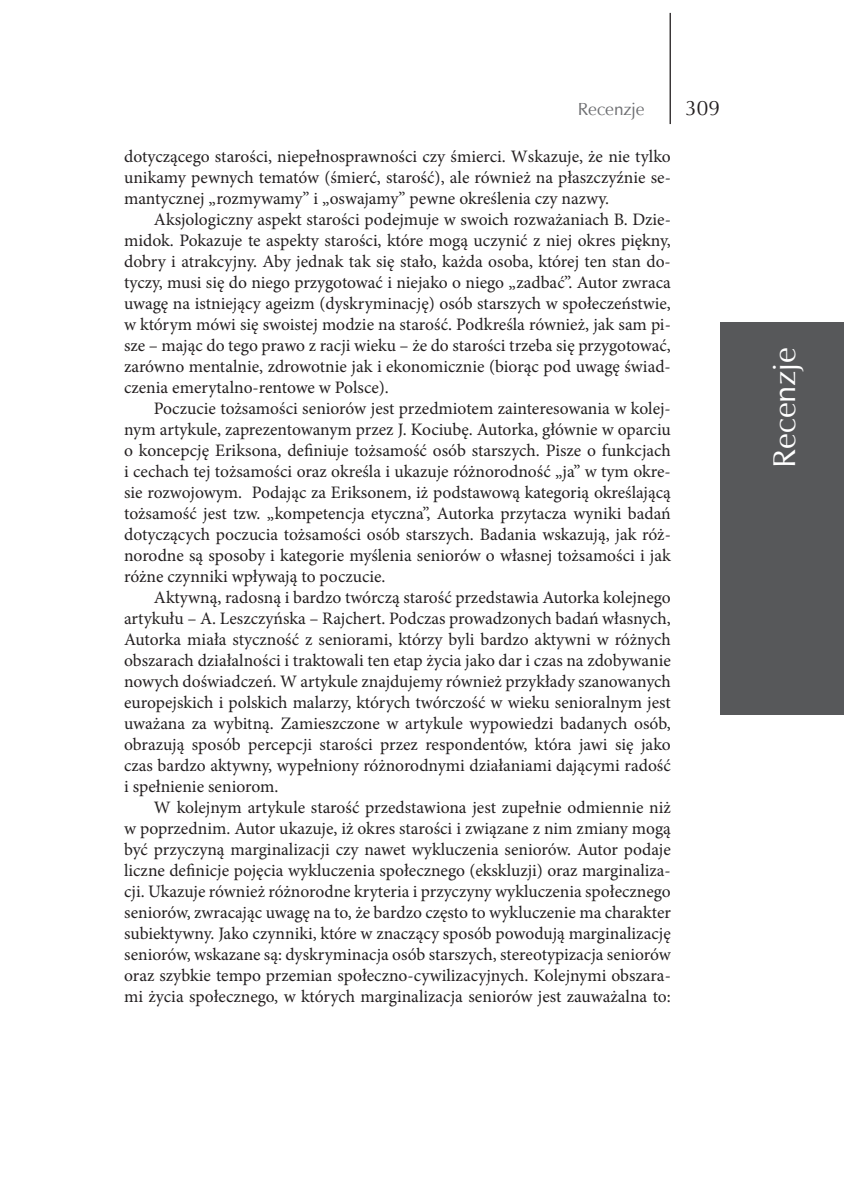
<style>
.page{position:relative;width:844px;height:1191px;background:#fff}
.page>*{position:absolute;margin:0;border:0;box-sizing:border-box;transform-origin:0 0}
.t1{font:31.5px "Zapf Humnst EU";color:#fff}
.t2{font:21px "Zapf Humnst EU";color:#231f20}
.t3{font:17.5px/21px "Minion Pro";color:#231f20;text-align:justify}
.t4{font:17.5px "Zapf Humnst EU";color:#6c6d70}
</style>
<div class="page">
<hr style="left:669px;top:13px;width:1px;height:111px;background:#231f20">
<div style="left:719px;top:322px;width:124px;height:392px;background:#57585a"></div>
<p class="t4" style="left:577px;top:98px;width:68px">Recenzje</p>
<p class="t2" style="left:685px;top:95px;width:36px">309</p>
<p class="t3" style="left:124px;top:146px;width:548px">dotyczącego starości, niepełnosprawności czy śmierci. Wskazuje, że nie tylko unikamy pewnych tematów (śmierć, starość), ale również na płaszczyźnie se&shy;mantycznej „rozmywamy” i „oswajamy” pewne określenia czy nazwy.</p>
<p class="t3" style="left:124px;top:209px;width:548px;text-indent:30px">Aksjologiczny aspekt starości podejmuje w swoich rozważaniach B. Dzie&shy;midok. Pokazuje te aspekty starości, które mogą uczynić z niej okres piękny, dobry i atrakcyjny. Aby jednak tak się stało, każda osoba, której ten stan do&shy;tyczy, musi się do niego przygotować i niejako o niego „zadbać”. Autor zwraca uwagę na istniejący ageizm (dyskryminację) osób starszych w społeczeństwie, w którym mówi się swoistej modzie na starość. Podkreśla również, jak sam pi&shy;sze – mając do tego prawo z racji wieku – że do starości trzeba się przygotować, zarówno mentalnie, zdrowotnie jak i ekonomicznie (biorąc pod uwagę świad&shy;czenia emerytalno-rentowe w Polsce).</p>
<p class="t3" style="left:124px;top:398px;width:548px;text-indent:30px">Poczucie tożsamości seniorów jest przedmiotem zainteresowania w kolej&shy;nym artykule, zaprezentowanym przez J. Kociubę. Autorka, głównie w oparciu o koncepcję Eriksona, definiuje tożsamość osób starszych. Pisze o funkcjach i cechach tej tożsamości oraz określa i ukazuje różnorodność „ja” w tym okre&shy;sie rozwojowym. Podając za Eriksonem, iż podstawową kategorią określającą tożsamość jest tzw. „kompetencja etyczna”, Autorka przytacza wyniki badań dotyczących poczucia tożsamości osób starszych. Badania wskazują, jak róż&shy;norodne są sposoby i kategorie myślenia seniorów o własnej tożsamości i jak różne czynniki wpływają to poczucie.</p>
<p class="t3" style="left:124px;top:587px;width:548px;text-indent:30px">Aktywną, radosną i bardzo twórczą starość przedstawia Autorka kolejnego artykułu – A. Leszczyńska – Rajchert. Podczas prowadzonych badań własnych, Autorka miała styczność z seniorami, którzy byli bardzo aktywni w różnych obszarach działalności i traktowali ten etap życia jako dar i czas na zdobywanie nowych doświadczeń. W artykule znajdujemy również przykłady szanowanych europejskich i polskich malarzy, których twórczość w wieku senioralnym jest uważana za wybitną. Zamieszczone w artykule wypowiedzi badanych osób, obrazują sposób percepcji starości przez respondentów, która jawi się jako czas bardzo aktywny, wypełniony różnorodnymi działaniami dającymi radość i spełnienie seniorom.</p>
<p class="t3" style="left:124px;top:797px;width:548px;text-indent:30px">W kolejnym artykule starość przedstawiona jest zupełnie odmiennie niż w poprzednim. Autor ukazuje, iż okres starości i związane z nim zmiany mogą być przyczyną marginalizacji czy nawet wykluczenia seniorów. Autor podaje liczne definicje pojęcia wykluczenia społecznego (ekskluzji) oraz marginaliza&shy;cji. Ukazuje również różnorodne kryteria i przyczyny wykluczenia społecznego seniorów, zwracając uwagę na to, że bardzo często to wykluczenie ma charakter subiektywny. Jako czynniki, które w znaczący sposób powodują marginalizację seniorów, wskazane są: dyskryminacja osób starszych, stereotypizacja seniorów oraz szybkie tempo przemian społeczno-cywilizacyjnych. Kolejnymi obszara&shy;mi życia społecznego, w których marginalizacja seniorów jest zauważalna to:</p>
<h1 class="t1" style="left:764px;top:468px;width:122px;rotate:-90deg">Recenzje</h1>
</div>
